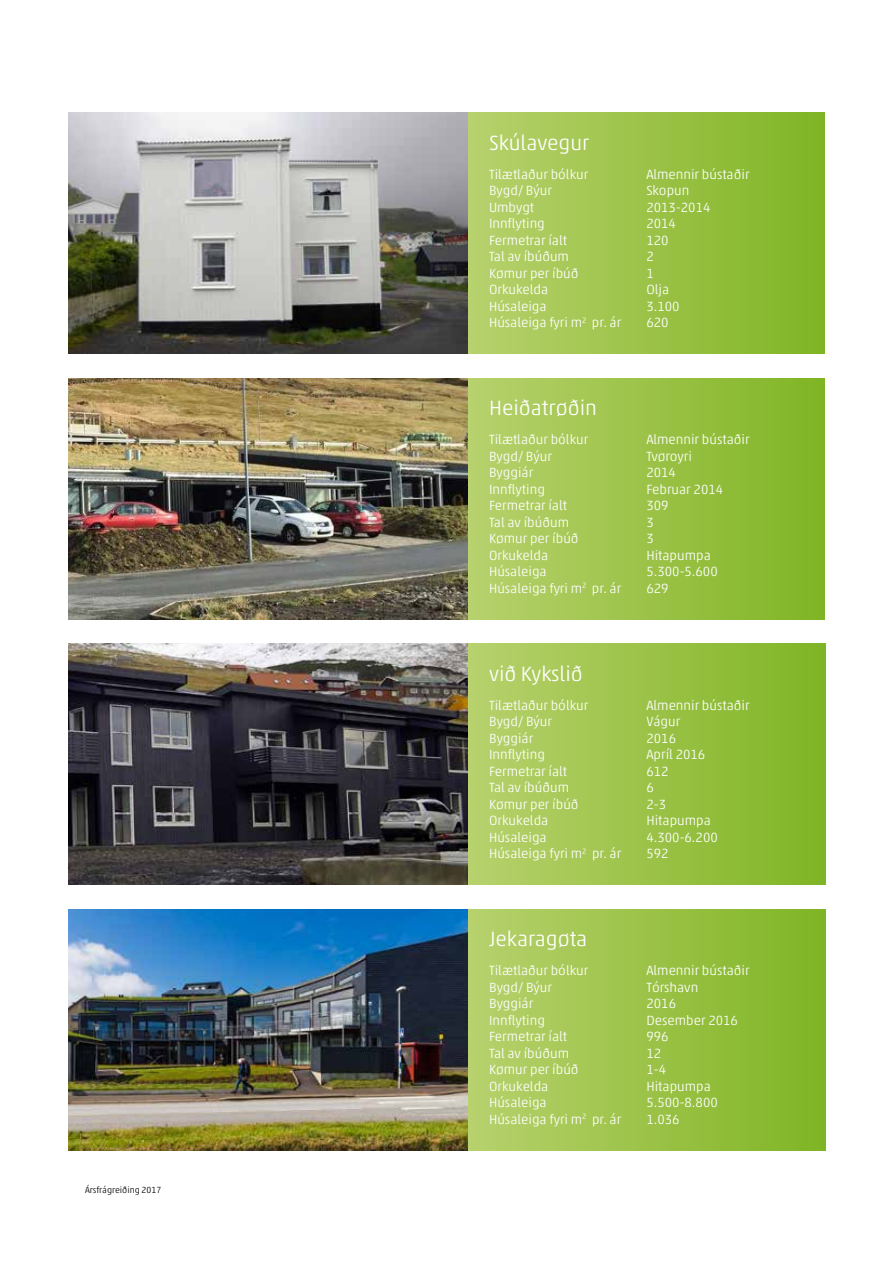
<style>
.page{position:relative;width:893px;height:1263px;background:#fff}
.page>*{position:absolute;margin:0;border:0;box-sizing:border-box;transform-origin:0 0}
.t1{font:300 21px "Akko Pro";color:#fff}
.t2{font:300 13.5px/16.5px "Akko Pro";color:#fff}
.t3{font:300 9px "Akko Pro";color:#000}
</style>
<div class="page">
<div style="left:468px;top:378px;width:357px;height:241px;background:linear-gradient(to right,#b7d16d,#7fb424)"></div>
<img style="left:68px;top:378px;width:400px;height:241px">
<div style="left:468px;top:909px;width:357px;height:241px;background:linear-gradient(to right,#b7d16d,#7fb424)"></div>
<img style="left:68px;top:909px;width:400px;height:241px">
<div style="left:468px;top:644px;width:357px;height:241px;background:linear-gradient(to right,#b7d16d,#7fb424)"></div>
<img style="left:68px;top:644px;width:400px;height:241px">
<div style="left:468px;top:113px;width:357px;height:241px;background:linear-gradient(to right,#b7d16d,#7fb424)"></div>
<img style="left:68px;top:113px;width:400px;height:241px">
<p class="t3" style="left:85px;top:1185px;width:78px">Ársfrágreiðing 2017</p>
<h1 class="t1" style="left:489px;top:130px;width:102px">Skúlavegur</h1>
<p class="t2" style="left:489px;top:166px;width:134px">Tilætlaður bólkur<br>Bygd/ Býur<br>Umbygt<br>Innflyting<br>Fermetrar íalt<br>Tal av íbúðum<br>Kømur per íbúð<br>Orkukelda<br>Húsaleiga<br>Húsaleiga fyri m<sup>2</sup> pr. ár</p>
<p class="t2" style="left:646px;top:166px;width:105px">Almennir bústaðir<br>Skopun<br>2013-2014<br>2014<br>120<br>2<br>1<br>Olja<br>3.100<br>620</p>
<h1 class="t1" style="left:489px;top:395px;width:109px">Heiðatrøðin</h1>
<p class="t2" style="left:489px;top:431px;width:134px">Tilætlaður bólkur<br>Bygd/ Býur<br>Byggiár<br>Innflyting<br>Fermetrar íalt<br>Tal av íbúðum<br>Kømur per íbúð<br>Orkukelda<br>Húsaleiga<br>Húsaleiga fyri m<sup>2</sup> pr. ár</p>
<p class="t2" style="left:646px;top:431px;width:105px">Almennir bústaðir<br>Tvøroyri<br>2014<br>Februar 2014<br>309<br>3<br>3<br>Hitapumpa<br>5.300-5.600<br>629</p>
<h1 class="t1" style="left:489px;top:661px;width:95px">við Kykslið</h1>
<p class="t2" style="left:489px;top:697px;width:134px">Tilætlaður bólkur<br>Bygd/ Býur<br>Byggiár<br>Innflyting<br>Fermetrar íalt<br>Tal av íbúðum<br>Kømur per íbúð<br>Orkukelda<br>Húsaleiga<br>Húsaleiga fyri m<sup>2</sup> pr. ár</p>
<p class="t2" style="left:646px;top:697px;width:105px">Almennir bústaðir<br>Vágur<br>2016<br>Apríl 2016<br>612<br>6<br>2-3<br>Hitapumpa<br>4.300-6.200<br>592</p>
<h1 class="t1" style="left:489px;top:926px;width:100px">Jekaragøta</h1>
<p class="t2" style="left:489px;top:962px;width:134px">Tilætlaður bólkur<br>Bygd/ Býur<br>Byggiár<br>Innflyting<br>Fermetrar íalt<br>Tal av íbúðum<br>Kømur per íbúð<br>Orkukelda<br>Húsaleiga<br>Húsaleiga fyri m<sup>2</sup> pr. ár</p>
<p class="t2" style="left:646px;top:962px;width:105px">Almennir bústaðir<br>Tórshavn<br>2016<br>Desember 2016<br>996<br>12<br>1-4<br>Hitapumpa<br>5.500-8.800<br>1.036</p>
</div>
